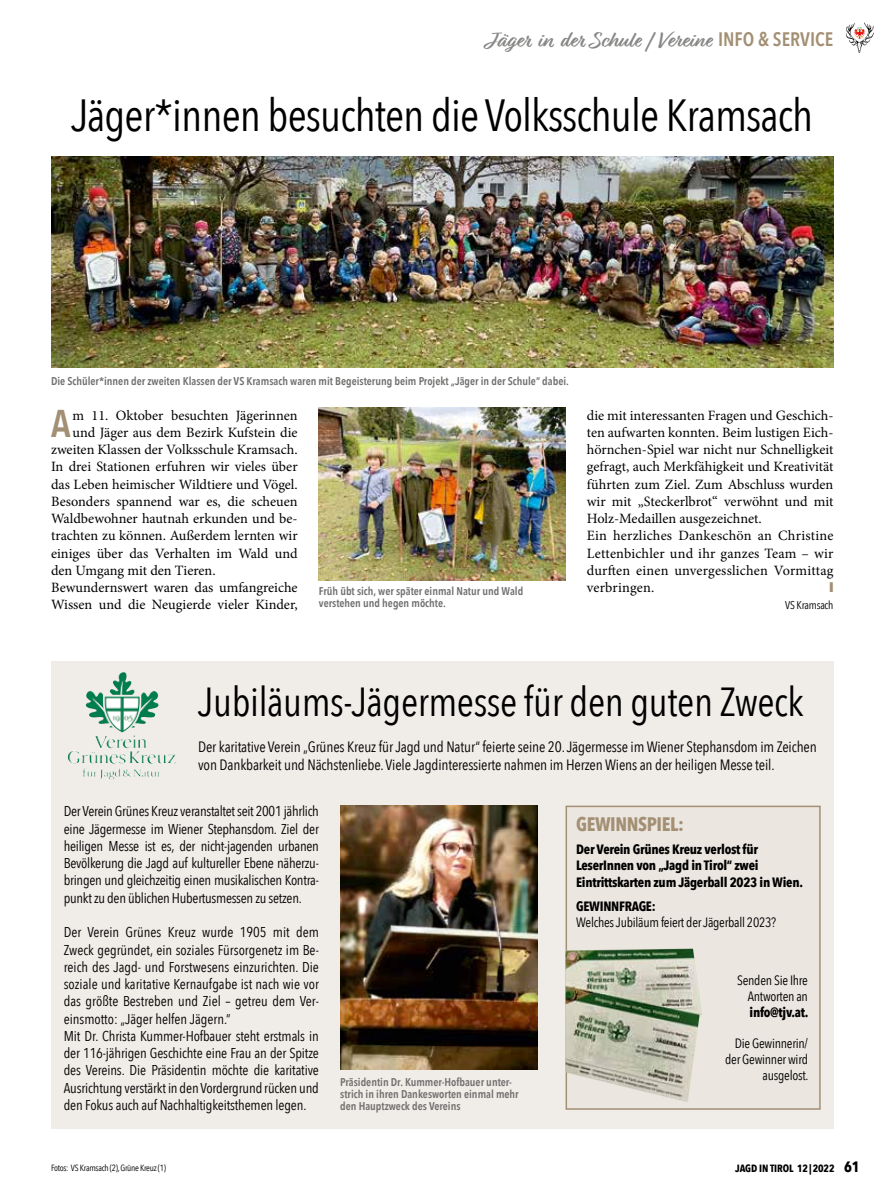
<style>
.page{position:relative;width:893px;height:1191px;background:#fff}
.page>*{position:absolute;margin:0;border:0;box-sizing:border-box;transform-origin:0 0}
.t1{font:45px "Avenir Next Condensed";letter-spacing:-.02em;color:#000}
.t2{font:40.5px "Avenir Next Condensed";letter-spacing:-.01em;color:#000}
.t3{font:600 38.55px "Avenir Next Condensed";color:#a39074}
.t4{font:700 22.5px "Relation";color:#878786}
.t5{font:700 19.5px "Avenir Next Condensed";letter-spacing:-.02em;color:#a39074}
.t6{font:15px/18px "Avenir Next Condensed";letter-spacing:-.01em;color:#000}
.t7{font:14.25px/17.2px "Minion Pro";color:#000}
.t8{font:14.25px/17.2px "Avenir Next Condensed";letter-spacing:-.01em;color:#000;text-align:justify}
.t9{font:700 13.5px/16.5px "Avenir Next Condensed";letter-spacing:-.02em;color:#000}
.t10{font:13.5px/15.8px "Avenir Next Condensed";letter-spacing:-.02em;color:#000;text-align:right}
.t11{font:600 11.25px/12px "Avenir Next Condensed";color:#6f6f6e}
.t12{font:11.25px "Avenir Next Condensed";letter-spacing:-.02em;color:#000}
.t13{font:700 10.5px "Avenir Next Condensed";letter-spacing:-.01em;color:#000}
.t14{font:9px "Avenir Next Condensed";letter-spacing:-.03em;color:#000}
.s1{font-family:"Avenir Next Condensed";font-weight:600;font-size:19.5px;color:#a39074}
.s2{font-size:15px}
</style>
<div class="page">
<svg style="left:846px;top:23px;width:28px;height:30px"></svg>
<div style="left:51px;top:661px;width:782px;height:467px;background:#f0ece8"></div>
<img style="left:51px;top:157px;width:782px;height:211px">
<img style="left:319px;top:407px;width:247px;height:173px">
<img style="left:340px;top:805px;width:197px;height:264px">
<div style="left:566px;top:805px;width:255px;height:304px;background:#ebe6e0;border:2px solid #a39074"></div>
<img style="left:566px;top:948px;width:136px;height:154px">
<img style="left:85px;top:672px;width:74px;height:52px">
<h3 class="t4" style="left:487px;top:27px;width:347px">Jäger in der Schule | Vereine <span class="s1">INFO &amp; SERVICE</span></h3>
<h1 class="t1" style="left:71px;top:77px;width:743px">Jäger*innen besuchten die Volksschule Kramsach</h1>
<p class="t11" style="left:51px;top:375px;width:519px">Die Schüler*innen der zweiten Klassen der VS Kramsach waren mit Begeisterung beim Projekt „Jäger in der Schule“ dabei.</p>
<h3 class="t3" style="left:51px;top:390px;width:21px">A</h3>
<p class="t7" style="left:72px;top:406px;width:227px">m 11. Oktober besuchten Jägerinnen</p>
<p class="t7" style="left:72px;top:424px;width:227px">und Jäger aus dem Bezirk Kufstein die</p>
<p class="t7" style="left:51px;top:441px;width:248px">zweiten Klassen der Volksschule Kramsach.</p>
<p class="t7" style="left:51px;top:458px;width:248px">In drei Stationen erfuhren wir vieles über</p>
<p class="t7" style="left:51px;top:475px;width:248px">das Leben heimischer Wildtiere und Vögel.</p>
<p class="t7" style="left:51px;top:493px;width:248px">Besonders spannend war es, die scheuen</p>
<p class="t7" style="left:51px;top:510px;width:248px">Waldbewohner hautnah erkunden und be-</p>
<p class="t7" style="left:51px;top:527px;width:248px">trachten zu können. Außerdem lernten wir</p>
<p class="t7" style="left:51px;top:544px;width:248px">einiges über das Verhalten im Wald und</p>
<p class="t7" style="left:51px;top:562px;width:166px">den Umgang mit den Tieren.</p>
<p class="t7" style="left:51px;top:579px;width:248px">Bewundernswert waren das umfangreiche</p>
<p class="t7" style="left:51px;top:596px;width:248px">Wissen und die Neugierde vieler Kinder,</p>
<p class="t11" style="left:319px;top:585px;width:206px">Früh übt sich, wer später einmal Natur und Wald verstehen und hegen möchte.</p>
<p class="t7" style="left:587px;top:406px;width:248px">die mit interessanten Fragen und Geschich&shy;ten aufwarten konnten. Beim lustigen Eich&shy;hörnchen-Spiel war nicht nur Schnelligkeit gefragt, auch Merkfähigkeit und Kreativität führten zum Ziel. Zum Abschluss wurden wir mit „Steckerlbrot“ verwöhnt und mit Holz-Medaillen ausgezeichnet.<br>Ein herzliches Dankeschön an Christine Lettenbichler und ihr ganzes Team – wir durften einen unvergesslichen Vormittag verbringen.</p>
<p class="t12" style="left:785px;top:596px;width:50px">VS Kramsach</p>
<h2 class="t2" style="left:198px;top:667px;width:607px">Jubiläums-Jägermesse für den guten Zweck</h2>
<p class="t6" style="left:198px;top:736px;width:620px">Der karitative Verein „Grünes Kreuz für Jagd und Natur“ feierte seine 20. Jägermesse im Wiener Stephansdom im Zeichen von Dankbarkeit und Nächstenliebe. Viele Jagdinteressierte nahmen im Herzen Wiens an der heiligen Messe teil.</p>
<p class="t8" style="left:64px;top:802px;width:257px">Der Verein Grünes Kreuz veranstaltet seit 2001 jährlich eine Jägermesse im Wiener Stephansdom. Ziel der heiligen Messe ist es, der nicht-jagenden urbanen Bevölkerung die Jagd auf kultureller Ebene näherzu&shy;bringen und gleichzeitig einen musikalischen Kontra&shy;punkt zu den üblichen Hubertusmessen zu setzen.</p>
<p class="t8" style="left:64px;top:923px;width:257px;text-align:left">Der Verein Grünes Kreuz wurde 1905 mit dem Zweck gegründet, ein soziales Fürsorgenetz im Be&shy;reich des Jagd- und Forstwesens einzurichten. Die soziale und karitative Kernaufgabe ist nach wie vor das größte Bestreben und Ziel – getreu dem Ver&shy;einsmotto: „Jäger helfen Jägern.“<br>Mit Dr. Christa Kummer-Hofbauer steht erstmals in der 116-jährigen Geschichte eine Frau an der Spitze des Vereins. Die Präsidentin möchte die karitative Ausrichtung verstärkt in den Vordergrund rücken und den Fokus auch auf Nachhaltigkeitsthemen legen.</p>
<p class="t14" style="left:51px;top:1159px;width:117px">Fotos: VS Kramsach (2), Grüne Kreuz (1)</p>
<p class="t11" style="left:340px;top:1075px;width:180px">Präsidentin Dr. Kummer-Hofbauer unter&shy;strich in ihren Dankesworten einmal mehr den Hauptzweck des Vereins</p>
<h3 class="t5" style="left:576px;top:812px;width:109px">GEWINNSPIEL:</h3>
<p class="t9" style="left:576px;top:840px;width:228px">Der Verein Grünes Kreuz verlost für<br>LeserInnen von „Jagd in Tirol“ zwei<br>Eintrittskarten zum Jägerball 2023 in Wien.</p>
<p class="t9" style="left:576px;top:897px;width:81px">GEWINNFRAGE:</p>
<p class="t10" style="left:576px;top:914px;width:202px">Welches Jubiläum feiert der Jägerball 2023?</p>
<p class="t10" style="left:737px;top:972px;width:72px">Senden Sie Ihre<br>Antworten an</p>
<p class="t9" style="left:750px;top:1003px;width:60px">info@tjv.at.</p>
<p class="t10" style="left:725px;top:1035px;width:85px">Die Gewinnerin/ der Gewinner wird ausgelost.</p>
<p class="t13" style="left:735px;top:1161px;width:126px">JAGD IN TIROL 12|2022 <span class="s2">61</span></p>
</div>
